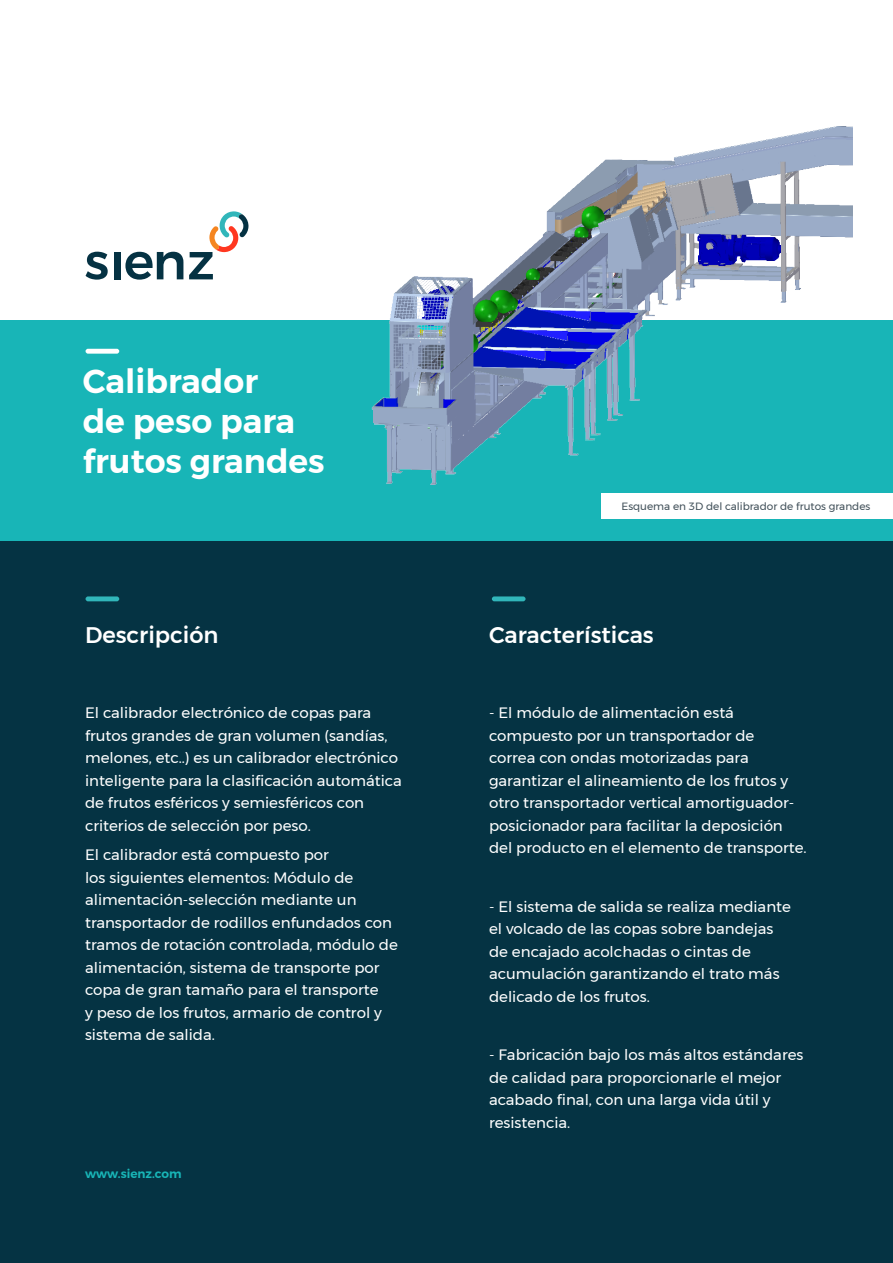
<style>
.page{position:relative;width:893px;height:1263px;background:#fff}
.page>*{position:absolute;margin:0;border:0;box-sizing:border-box;transform-origin:0 0}
.NOMBRE_MAQUINA_FRENT{font:600 33px "Montserrat";color:#fff}
.TITULO{font:500 22.5px "Montserrat";color:#fff}
.Main_Body_Intro{font:15px/22.5px "Montserrat";color:#fff}
.t1{font:600 12px "Montserrat";color:#18b5b7}
.Image_Subtitle_Small{font:10.5px "Montserrat";color:#42515a}
</style>
<div class="page">
<div style="left:0;top:320px;width:893px;height:221px;background:#18b5b7"></div>
<div style="left:0;top:541px;width:893px;height:722px;background:#053343"></div>
<svg style="left:86px;top:252px;width:22px;height:28px"></svg>
<div style="left:114px;top:252px;width:7px;height:27px;background:#053243"></div>
<svg style="left:125px;top:252px;width:58px;height:28px"></svg>
<svg style="left:189px;top:211px;width:60px;height:68px"></svg>
<div style="left:86px;top:349px;width:33px;height:5px;background:#fff;border-radius:2px"></div>
<div style="left:86px;top:596px;width:33px;height:5px;background:#31b6ba;border-radius:2px"></div>
<div style="left:492px;top:596px;width:34px;height:5px;background:#31b6ba;border-radius:2px"></div>
<img style="left:371px;top:126px;width:482px;height:359px">
<div style="left:601px;top:493px;width:292px;height:26px;background:#fff"></div>
<p class="NOMBRE_MAQUINA_FRENT" style="left:83px;top:356px;width:177px">Calibrador</p>
<p class="NOMBRE_MAQUINA_FRENT" style="left:83px;top:395px;width:214px">de peso para</p>
<p class="NOMBRE_MAQUINA_FRENT" style="left:83px;top:435px;width:244px">frutos grandes</p>
<p class="Image_Subtitle_Small" style="left:621px;top:499px;width:250px">Esquema en 3D del calibrador de frutos grandes</p>
<p class="TITULO" style="left:85px;top:617px;width:135px">Descripción</p>
<p class="TITULO" style="left:489px;top:617px;width:166px">Características</p>
<p class="Main_Body_Intro" style="left:85px;top:701px;width:318px">El calibrador electrónico de copas para frutos grandes de gran volumen (sandías, melones, etc..) es un calibrador electrónico inteligente para la clasificación automática de frutos esféricos y semiesféricos con criterios de selección por peso.</p>
<p class="Main_Body_Intro" style="left:85px;top:843px;width:314px">El calibrador está compuesto por<br>los siguientes elementos: Módulo de alimentación-selección mediante un transportador de rodillos enfundados con tramos de rotación controlada, módulo de alimentación, sistema de transporte por copa de gran tamaño para el transporte<br>y peso de los frutos, armario de control y sistema de salida.</p>
<p class="t1" style="left:85px;top:1164px;width:98px">www.sienz.com</p>
<p class="Main_Body_Intro" style="left:489px;top:701px;width:319px">- El módulo de alimentación está compuesto por un transportador de<br>correa con ondas motorizadas para garantizar el alineamiento de los frutos y otro transportador vertical amortiguador&shy;posicionador para facilitar la deposición del producto en el elemento de transporte.</p>
<p class="Main_Body_Intro" style="left:489px;top:895px;width:303px">- El sistema de salida se realiza mediante el volcado de las copas sobre bandejas de encajado acolchadas o cintas de acumulación garantizando el trato más delicado de los frutos.</p>
<p class="Main_Body_Intro" style="left:489px;top:1043px;width:316px">- Fabricación bajo los más altos estándares de calidad para proporcionarle el mejor acabado final, con una larga vida útil y resistencia.</p>
</div>
